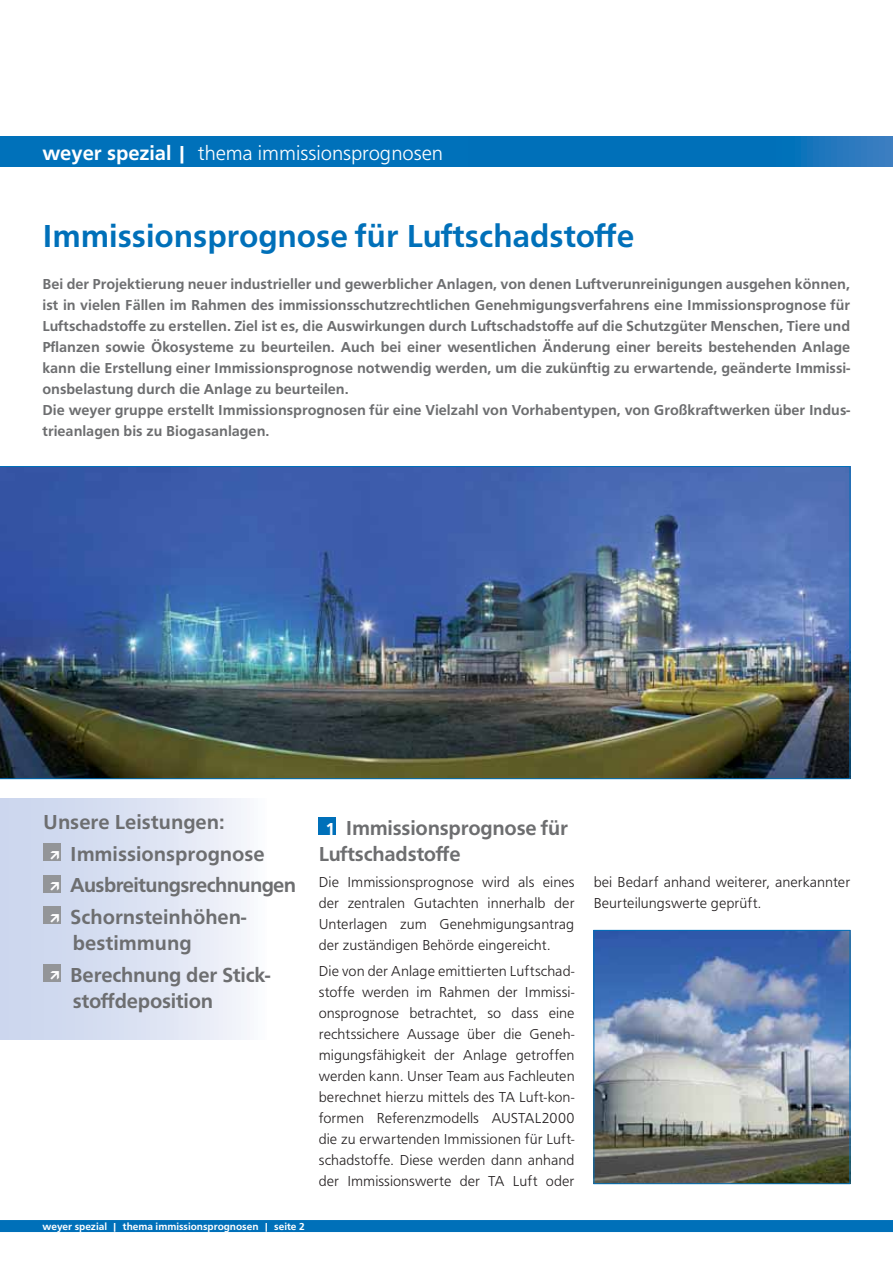
<style>
.page{position:relative;width:893px;height:1263px;background:#fff}
.page>*{position:absolute;margin:0;border:0;box-sizing:border-box;transform-origin:0 0}
.t1{font:500 33px "Front Page";color:#0070b9}
.t2{font:500 21px/31.5px "Front Page";letter-spacing:-.01em;color:#6d6e70}
.t3{font:300 21px "Front Page";color:#fff}
.t4{font:500 15px/21px "Front Page";color:#6d6e70}
.t5{font:300 15px/21px "Front Page";color:#231f20;text-align:justify}
.t6{font:500 10.5px "Front Page";color:#fff}
.s1{font-weight:500}
.s2{font-size:18px;color:#fff}
</style>
<div class="page">
<div style="left:0;top:1220px;width:893px;height:12px;background:#0070b9"></div>
<div style="left:0;top:799px;width:319px;height:240px;background:linear-gradient(to right,#c4d0eb,#fff)"></div>
<div style="left:43px;top:843px;width:18px;height:18px;background:#939598"></div>
<div style="left:43px;top:875px;width:18px;height:17px;background:#939598"></div>
<div style="left:43px;top:906px;width:18px;height:18px;background:#939598"></div>
<div style="left:43px;top:964px;width:18px;height:18px;background:#939598"></div>
<div style="left:319px;top:817px;width:17px;height:18px;background:#0070b9"></div>
<svg style="left:0;top:136px;width:893px;height:30px;background:#0471ba"></svg>
<img style="left:0;top:466px;width:850px;height:313px">
<img style="left:596px;top:932px;width:252px;height:250px">
<div style="left:594px;top:930px;width:256px;height:254px;border:1px solid #0070b9"></div>
<h2 class="t3" style="left:43px;top:144px;width:402px"><span class="s1">weyer spezial |</span> thema immissionsprognosen</h2>
<h1 class="t1" style="left:43px;top:222px;width:593px">Immissionsprognose für Luftschadstoffe</h1>
<p class="t4" style="left:42px;top:274px;width:809px">Bei der Projektierung neuer industrieller und gewerblicher Anlagen, von denen Luftverunreinigungen ausgehen können, ist in vielen Fällen im Rahmen des immissionsschutzrechtlichen Genehmigungsverfahrens eine Immissionsprognose für Luftschadstoffe zu erstellen. Ziel ist es, die Auswirkungen durch Luftschadstoffe auf die Schutzgüter Menschen, Tiere und Pflanzen sowie Ökosysteme zu beurteilen. Auch bei einer wesentlichen Änderung einer bereits bestehenden Anlage kann die Erstellung einer Immissionsprognose notwendig werden, um die zukünftig zu erwartende, geänderte Immissi&shy;onsbelastung durch die Anlage zu beurteilen.<br>Die weyer gruppe erstellt Immissionsprognosen für eine Vielzahl von Vorhabentypen, von Großkraftwerken über Indus&shy;trieanlagen bis zu Biogasanlagen.</p>
<h2 class="t2" style="left:70px;top:808px;width:227px;text-indent:-27px">Unsere Leistungen:<br>Immissionsprognose<br>Ausbreitungsrechnungen<br>Schornsteinhöhen-</h2>
<h2 class="t2" style="left:70px;top:928px;width:202px">bestimmung<br>Berechnung der Stick-</h2>
<h2 class="t2" style="left:73px;top:986px;width:142px">stoffdeposition</h2>
<p class="t6" style="left:43px;top:1222px;width:264px">weyer spezial | thema immissionsprognosen | seite 2</p>
<h2 class="t2" style="left:319px;top:815px;width:251px;line-height:26.2px;text-indent:7px"><span class="s2">1</span> Immissionsprognose für<br>Luftschadstoffe</h2>
<p class="t5" style="left:319px;top:872px;width:257px">Die Immissionsprognose wird als eines der zentralen Gutachten innerhalb der Unterlagen zum Genehmigungsantrag der zuständigen Behörde eingereicht.</p>
<p class="t5" style="left:319px;top:961px;width:257px">Die von der Anlage emittierten Luftschad&shy;stoffe werden im Rahmen der Immissi&shy;onsprognose betrachtet, so dass eine rechtssichere Aussage über die Geneh&shy;migungsfähigkeit der Anlage getroffen werden kann. Unser Team aus Fachleuten berechnet hierzu mittels des TA Luft-kon&shy;formen Referenzmodells AUSTAL2000 die zu erwartenden Immissionen für Luft&shy;schadstoffe. Diese werden dann anhand der Immissionswerte der TA Luft oder</p>
<p class="t5" style="left:594px;top:872px;width:258px">bei Bedarf anhand weiterer, anerkannter<br>Beurteilungswerte geprüft.</p>
</div>
